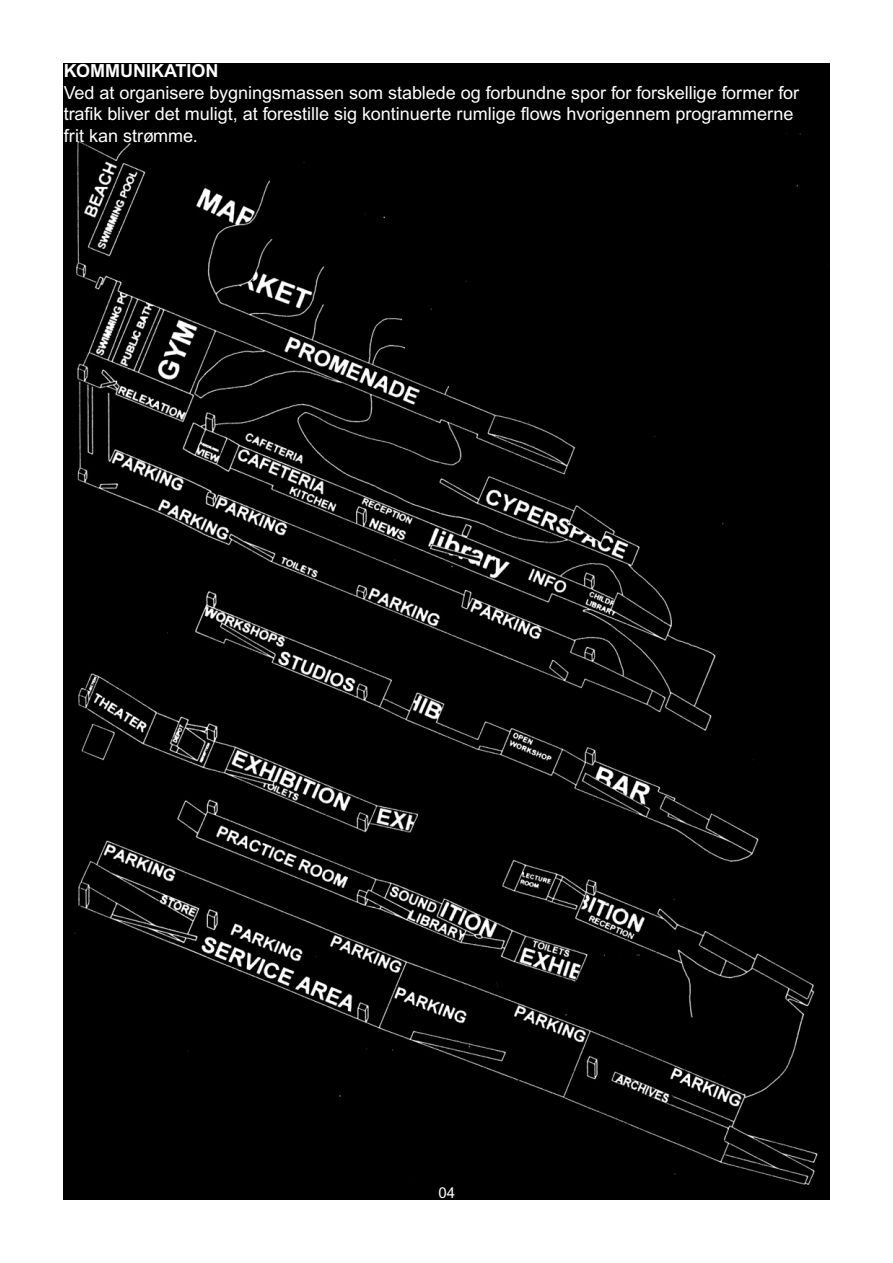
<style>
.page{position:relative;width:893px;height:1263px;background:#fff}
.page>*{position:absolute;margin:0;border:0;box-sizing:border-box;transform-origin:0 0}
.t1{font:18px/21.6px "Arial";color:#fff}
.t2{font:700 18px "Arial";color:#fff}
.t3{font:15px "Arial";color:#fff}
</style>
<div class="page">
<img style="left:64px;top:64px;width:765px;height:1135px">
<p class="t2" style="left:64px;top:60px;width:156px">KOMMUNIKATION</p>
<p class="t1" style="left:64px;top:82px;width:737px">Ved at organisere bygningsmassen som stablede og forbundne spor for forskellige former for trafik bliver det muligt, at forestille sig kontinuerte rumlige flows hvorigennem programmerne frit kan strømme.</p>
<p class="t3" style="left:439px;top:1184px;width:18px">04</p>
</div>
